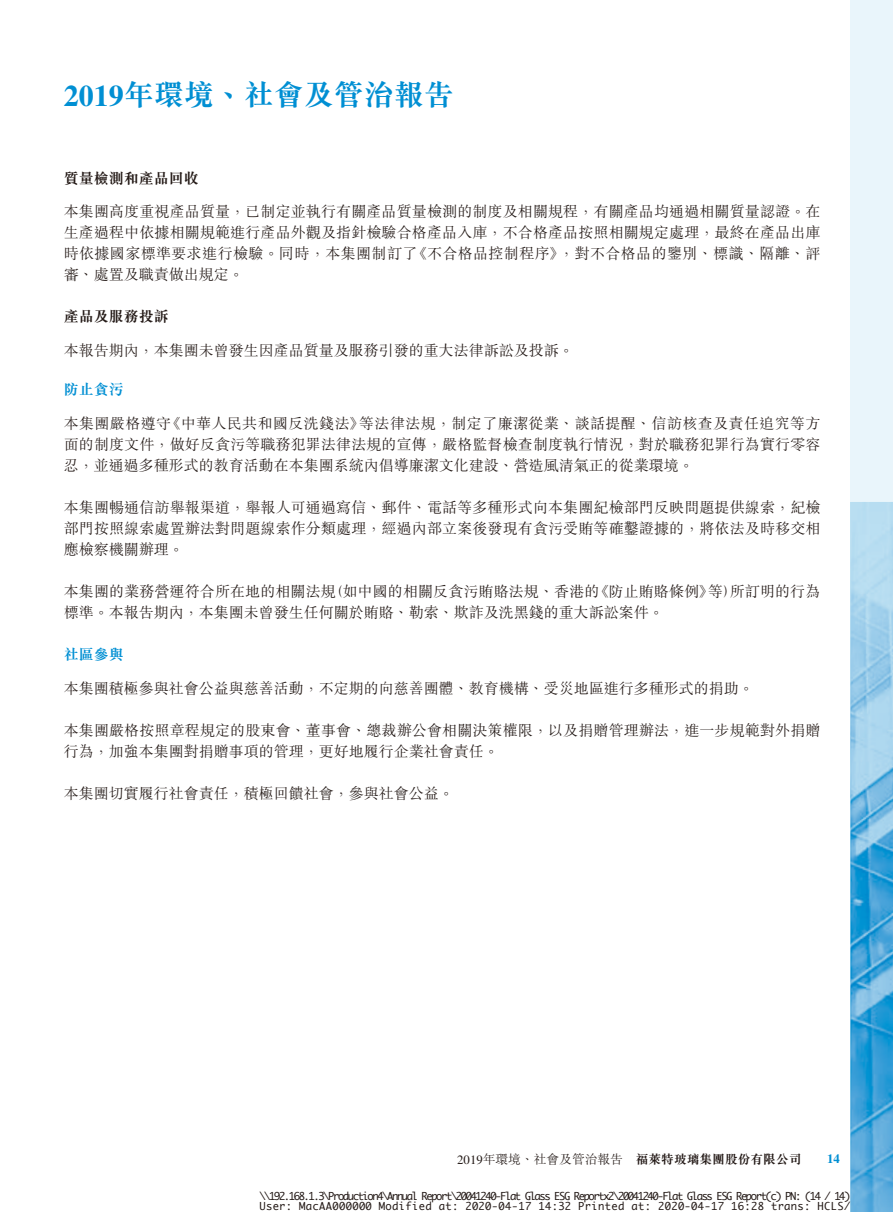
<style>
.page{position:relative;width:893px;height:1212px;background:#fff}
.page>*{position:absolute;margin:0;border:0;box-sizing:border-box;transform-origin:0 0}
.t1{font:700 30px "M Sung HK";color:#008fd3}
.t2{font:300 15px/21px "M Sung HK";letter-spacing:.01em;color:#231916}
.t3{font:700 15px "M Sung HK";color:#231916}
.t4{font:700 15px "M Sung HK";color:#008fd3}
.t5{font:300 12.75px "M Sung HK";color:#231916}
.t6{font:700 12.75px "M Sung HK";color:#231916}
.t7{font:700 12.75px "Times LT Std";color:#008fd3}
.t8{font:10.5px/10.5px "Monaco";letter-spacing:-.13em;color:#231916;text-align:right}
.t9{font:10.5px "Monaco";letter-spacing:.03em;color:#231916}
.s1{font-family:"Times LT Std"}
.s2{font-family:"Times LT Std";font-weight:400}
</style>
<div class="page">
<div style="left:850px;top:0;width:43px;height:502px;background:#e9f5fb"></div>
<svg style="left:850px;top:502px;width:43px;height:710px;background:#6eb8e1"></svg>
<h1 class="t1" style="left:64px;top:74px;width:392px"><span class="s1">2019</span>年環境、社會及管治報告</h1>
<p class="t3" style="left:64px;top:167px;width:136px">質量檢測和產品回收</p>
<p class="t2" style="left:64px;top:201px;width:758px;text-align:right">本集團高度重視產品質量，已制定並執行有關產品質量檢測的制度及相關規程，有關產品均通過相關質量認證。在生產過程中依據相關規範進行產品外觀及指針檢驗合格產品入庫，不合格產品按照相關規定處理，最終在產品出庫，對不合格品的鑒別、標識、隔離、評</p>
<p class="t2" style="left:64px;top:243px;width:355px">時依據國家標準要求進行檢驗。同時，本集團制訂了審、處置及職責做出規定。</p>
<p class="t3" style="left:64px;top:306px;width:107px">產品及服務投訴</p>
<p class="t2" style="left:64px;top:339px;width:512px">本報告期內，本集團未曾發生因產品質量及服務引發的重大法律訴訟及投訴。</p>
<p class="t4" style="left:64px;top:379px;width:61px">防止貪污</p>
<p class="t2" style="left:359px;top:412px;width:463px">等法律法規，制定了廉潔從業、談話提醒、信訪核查及責任追究等方</p>
<p class="t2" style="left:412px;top:243px;width:154px">《不合格品控制程序》</p>
<p class="t2" style="left:166px;top:412px;width:200px">《中華人民共和國反洗錢法》</p>
<p class="t2" style="left:64px;top:412px;width:758px">本集團嚴格遵守<br>面的制度文件，做好反貪污等職務犯罪法律法規的宣傳，嚴格監督檢查制度執行情況，對於職務犯罪行為實行零容忍，並通過多種形式的教育活動在本集團系統內倡導廉潔文化建設、營造風清氣正的從業環境。</p>
<p class="t2" style="left:64px;top:496px;width:758px;text-align:justify">本集團暢通信訪舉報渠道，舉報人可通過寫信、郵件、電話等多種形式向本集團紀檢部門反映問題提供線索，紀檢部門按照線索處置辦法對問題線索作分類處理，經過內部立案後發現有貪污受賄等確鑿證據的，將依法及時移交相應檢察機關辦理。</p>
<p class="t2" style="left:708px;top:580px;width:114px">等所訂明的行為</p>
<p class="t2" style="left:64px;top:580px;width:602px">本集團的業務營運符合所在地的相關法規<br>標準。本報告期內，本集團未曾發生任何關於賄賂、勒索、欺詐及洗黑錢的重大訴訟案件。</p>
<p class="t4" style="left:64px;top:644px;width:61px">社區參與</p>
<p class="t2" style="left:64px;top:677px;width:692px">本集團積極參與社會公益與慈善活動，不定期的向慈善團體、教育機構、受災地區進行多種形式的捐助。</p>
<p class="t2" style="left:64px;top:719px;width:758px">本集團嚴格按照章程規定的股東會、董事會、總裁辦公會相關決策權限，以及捐贈管理辦法，進一步規範對外捐贈行為，加強本集團對捐贈事項的管理，更好地履行企業社會責任。</p>
<p class="t2" style="left:64px;top:782px;width:392px">本集團切實履行社會責任，積極回饋社會，參與社會公益。</p>
<p class="t2" style="left:594px;top:580px;width:121px">《防止賄賂條例》</p>
<p class="t2" style="left:329px;top:580px;width:272px">（如中國的相關反貪污賄賂法規、香港的</p>
<p class="t2" style="left:722px;top:580px;width:16px">）</p>
<p class="t5" style="left:457px;top:1150px;width:167px"><span class="s2">2019</span>年環境、社會及管治報告</p>
<p class="t6" style="left:636px;top:1150px;width:167px">福萊特玻璃集團股份有限公司</p>
<p class="t7" style="left:827px;top:1151px;width:14px">14</p>
<p class="t8" style="left:259px;top:1190px;width:593px">\\192.168.1.3\Production \4 Annual Report\20041240-Flat Glass ESG Reportx \2 20041240-Flat Glass ESG Report c( ) PN ): 14 / 14(<br>HCLS/</p>
<p class="t9" style="left:379px;top:1197px;width:54px">Modified</p>
<p class="t9" style="left:578px;top:1197px;width:48px">Printed</p>
<p class="t9" style="left:299px;top:1197px;width:74px">MacAA000000</p>
<p class="t8" style="left:465px;top:1201px;width:68px">2020-04-17</p>
<p class="t8" style="left:538px;top:1201px;width:34px">14:32</p>
<p class="t8" style="left:658px;top:1201px;width:68px">2020-04-17</p>
<p class="t8" style="left:731px;top:1201px;width:34px">16:28</p>
<p class="t8" style="left:259px;top:1201px;width:34px">User:</p>
<p class="t8" style="left:439px;top:1201px;width:21px">at:</p>
<p class="t8" style="left:631px;top:1201px;width:21px">at:</p>
<p class="t8" style="left:771px;top:1201px;width:41px">trans:</p>
</div>
